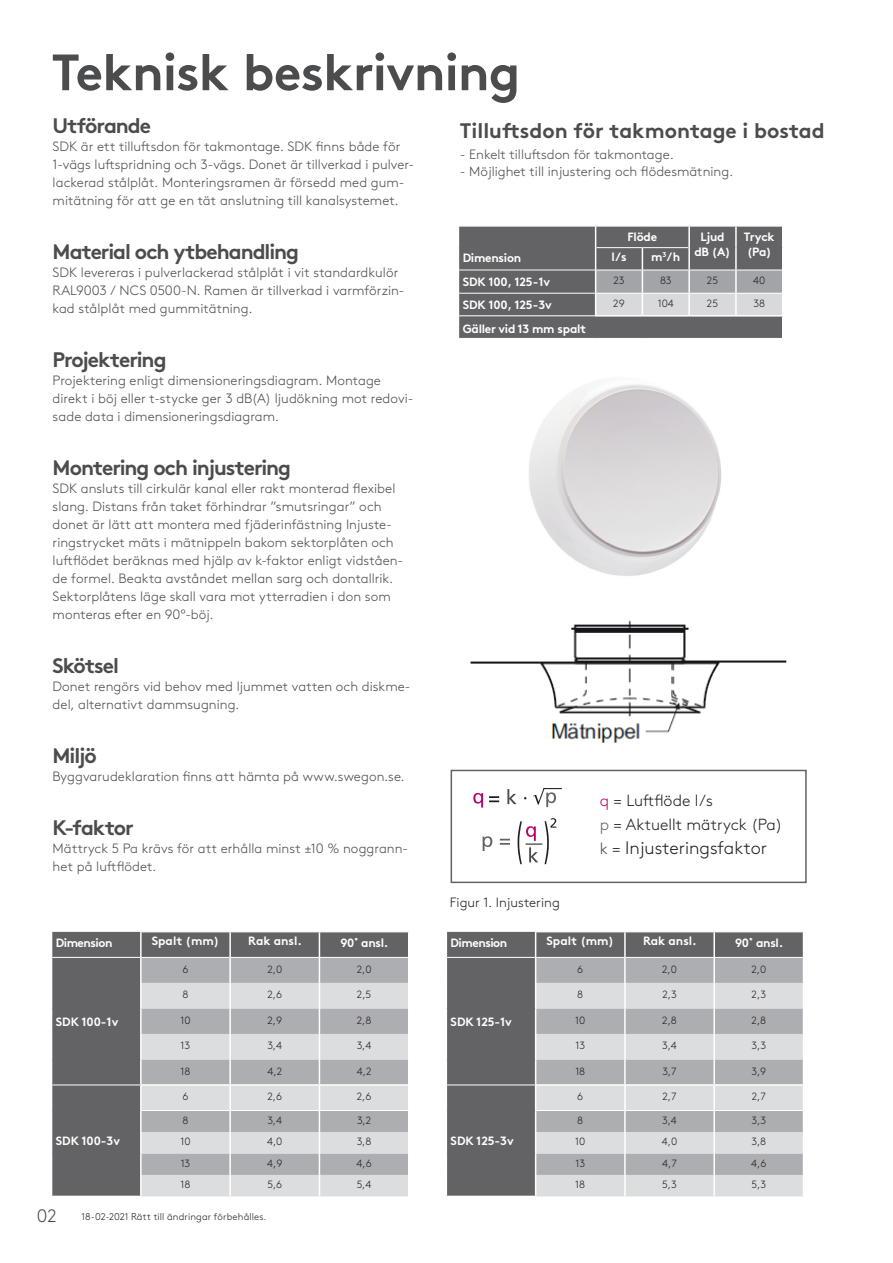
<style>
.page{position:relative;width:893px;height:1263px;background:#fff}
.page>*{position:absolute;margin:0;border:0;box-sizing:border-box;transform-origin:0 0}
.t1{font:700 51px "Swegon Brown";letter-spacing:-.015em;color:#4b4c4d}
.t2{font:700 21px "Swegon Brown";letter-spacing:-.045em;color:#4b4c4d}
.t3{font:700 21px "Swegon Brown";color:#4b4c4d}
.t4{font:300 18px "Swegon Brown";color:#231f20}
.t5{font:300 18px "Swegon Brown";color:#4b4c4d}
.t6{font:300 16.05px/24px "Swegon Brown";color:#231f20}
.t7{font:300 13.5px/18px "Swegon Brown";letter-spacing:.005em;color:#4b4c4d}
.t8{font:300 13.5px "Swegon Brown";color:#231f20}
.t9{font:700 12px/15px "Swegon Brown";letter-spacing:-.015em;color:#fff;text-align:center}
.t10{font:700 12px "Swegon Brown";letter-spacing:-.04em;color:#fff}
.t11{font:300 10.5px "Swegon Brown";color:#231f20}
.t12{font:300 9.75px "Swegon Brown";letter-spacing:.01em;color:#231f20}
.s1{color:#b4046b}
.s2{color:#636366}
.s3{font-size:16.05px;color:#4b4c4d}
.s4{font-size:16.05px}
</style>
<div class="page">
<svg style="left:51px;top:932px;width:358px;height:264px;background:#a7a8ab"></svg>
<hr style="left:52px;top:1084px;width:88px;height:1px;background:#fff">
<hr style="left:140px;top:1084px;width:90px;height:2px;background:#fff">
<hr style="left:230px;top:1084px;width:89px;height:2px;background:#fff">
<hr style="left:319px;top:1084px;width:90px;height:2px;background:#fff">
<svg style="left:446px;top:932px;width:358px;height:264px;background:#a7a8ab"></svg>
<hr style="left:447px;top:1084px;width:88px;height:1px;background:#fff">
<hr style="left:535px;top:1084px;width:90px;height:2px;background:#fff">
<hr style="left:625px;top:1084px;width:89px;height:2px;background:#fff">
<hr style="left:714px;top:1084px;width:90px;height:2px;background:#fff">
<img style="left:470px;top:620px;width:317px;height:123px">
<div style="left:451px;top:770px;width:356px;height:113px;background:#fff;border:2px solid #636366"></div>
<svg style="left:483px;top:836px;width:27px;height:15px"></svg>
<svg style="left:518px;top:818px;width:38px;height:46px"></svg>
<svg style="left:473px;top:793px;width:10px;height:14px"></svg>
<svg style="left:489px;top:788px;width:73px;height:19px"></svg>
<img style="left:529px;top:384px;width:192px;height:192px">
<svg style="left:458px;top:226px;width:325px;height:112px;background:#7f7f82"></svg>
<h1 class="t1" style="left:52px;top:31px;width:470px">Teknisk beskrivning</h1>
<h2 class="t2" style="left:53px;top:108px;width:100px">Utförande</h2>
<p class="t7" style="left:53px;top:136px;width:363px">SDK är ett tilluftsdon för takmontage. SDK finns både för 1-vägs luftspridning och 3-vägs. Donet är tillverkad i pulver&shy;lackerad stålplåt. Monteringsramen är försedd med gum&shy;mitätning för att ge en tät anslutning till kanalsystemet.</p>
<h2 class="t2" style="left:53px;top:234px;width:248px">Material och ytbehandling</h2>
<p class="t7" style="left:53px;top:262px;width:353px">SDK levereras i pulverlackerad stålplåt i vit standardkulör<br>RAL9003 / NCS 0500-N. Ramen är tillverkad i varmförzin&shy;kad stålplåt med gummitätning.</p>
<h2 class="t2" style="left:53px;top:342px;width:115px">Projektering</h2>
<p class="t7" style="left:53px;top:370px;width:362px">Projektering enligt dimensioneringsdiagram. Montage direkt i böj eller t-stycke ger 3 dB(A) ljudökning mot redovi&shy;sade data i dimensioneringsdiagram.</p>
<h2 class="t2" style="left:53px;top:450px;width:240px">Montering och injustering</h2>
<p class="t7" style="left:53px;top:478px;width:352px">SDK ansluts till cirkulär kanal eller rakt monterad flexibel slang. Distans från taket förhindrar ”smutsringar” och donet är lätt att montera med fjäderinfästning Injuste&shy;ringstrycket mäts i mätnippeln bakom sektorplåten och luftflödet beräknas med hjälp av k-faktor enligt vidståen&shy;de formel. Beakta avståndet mellan sarg och dontallrik.<br>Sektorplåtens läge skall vara mot ytterradien i don som monteras efter en 90º-böj.</p>
<h2 class="t2" style="left:53px;top:648px;width:68px">Skötsel</h2>
<p class="t7" style="left:53px;top:676px;width:359px">Donet rengörs vid behov med ljummet vatten och diskme&shy;del, alternativt dammsugning.</p>
<h2 class="t2" style="left:53px;top:738px;width:46px">Miljö</h2>
<p class="t7" style="left:53px;top:766px;width:354px">Byggvarudeklaration finns att hämta på www.swegon.se.</p>
<h2 class="t2" style="left:53px;top:810px;width:83px">K-faktor</h2>
<p class="t7" style="left:53px;top:838px;width:357px">Mättryck 5 Pa krävs för att erhålla minst ±10 % noggrann&shy;het på luftflödet.</p>
<h2 class="t3" style="left:460px;top:114px;width:366px">Tilluftsdon för takmontage i bostad</h2>
<p class="t7" style="left:460px;top:145px;width:215px">- Enkelt tilluftsdon för takmontage.</p>
<p class="t7" style="left:460px;top:161px;width:275px">- Möjlighet till injustering och flödesmätning.</p>
<p class="t9" style="left:628px;top:228px;width:31px">Flöde</p>
<p class="t9" style="left:694px;top:228px;width:38px">Ljud dB (A)</p>
<p class="t9" style="left:744px;top:228px;width:32px;text-align:left">Tryck (Pa)</p>
<p class="t9" style="left:463px;top:249px;width:60px">Dimension</p>
<p class="t9" style="left:611px;top:248px;width:16px">l/s</p>
<p class="t9" style="left:651px;top:248px;width:31px">m<sup>3</sup>/h</p>
<p class="t9" style="left:463px;top:273px;width:89px">SDK 100, 125-1v</p>
<p class="t11" style="left:613px;top:273px;width:13px">23</p>
<p class="t11" style="left:660px;top:273px;width:13px">83</p>
<p class="t11" style="left:707px;top:273px;width:13px">25</p>
<p class="t11" style="left:753px;top:273px;width:14px">40</p>
<p class="t9" style="left:463px;top:296px;width:91px">SDK 100, 125-3v</p>
<p class="t11" style="left:613px;top:296px;width:13px">29</p>
<p class="t11" style="left:658px;top:296px;width:18px">104</p>
<p class="t11" style="left:707px;top:296px;width:13px">25</p>
<p class="t11" style="left:753px;top:296px;width:13px">38</p>
<p class="t9" style="left:463px;top:320px;width:125px">Gäller vid 13 mm spalt</p>
<p class="t6" style="left:600px;top:787px;width:184px"><span class="s1">q</span> = Luftflöde l/s<br><span class="s2">p</span> = Aktuellt mätryck (Pa)</p>
<h3 class="t4" style="left:600px;top:835px;width:169px"><span class="s3">k</span> <span class="s4">=</span> Injusteringsfaktor</h3>
<p class="t8" style="left:450px;top:892px;width:112px">Figur 1. Injustering</p>
<p class="t10" style="left:56px;top:933px;width:58px">Dimension</p>
<p class="t9" style="left:152px;top:932px;width:69px">Spalt (mm)</p>
<p class="t9" style="left:248px;top:932px;width:55px">Rak ansl.</p>
<p class="t9" style="left:340px;top:934px;width:50px">90˚ ansl.</p>
<p class="t10" style="left:451px;top:933px;width:58px">Dimension</p>
<p class="t9" style="left:546px;top:932px;width:69px">Spalt (mm)</p>
<p class="t9" style="left:643px;top:932px;width:55px">Rak ansl.</p>
<p class="t9" style="left:735px;top:934px;width:50px">90˚ ansl.</p>
<p class="t9" style="left:56px;top:1013px;width:64px">SDK 100-1v</p>
<p class="t11" style="left:182px;top:961px;width:8px">6</p>
<p class="t11" style="left:267px;top:961px;width:16px">2,0</p>
<p class="t11" style="left:357px;top:961px;width:16px">2,0</p>
<p class="t11" style="left:182px;top:987px;width:7px">8</p>
<p class="t11" style="left:267px;top:987px;width:16px">2,6</p>
<p class="t11" style="left:357px;top:987px;width:16px">2,5</p>
<p class="t11" style="left:180px;top:1012px;width:12px">10</p>
<p class="t11" style="left:267px;top:1012px;width:16px">2,9</p>
<p class="t11" style="left:357px;top:1012px;width:16px">2,8</p>
<p class="t11" style="left:181px;top:1038px;width:11px">13</p>
<p class="t11" style="left:267px;top:1038px;width:16px">3,4</p>
<p class="t11" style="left:357px;top:1038px;width:16px">3,4</p>
<p class="t11" style="left:181px;top:1063px;width:11px">18</p>
<p class="t11" style="left:267px;top:1063px;width:16px">4,2</p>
<p class="t11" style="left:357px;top:1063px;width:16px">4,2</p>
<p class="t9" style="left:451px;top:1013px;width:63px">SDK 125-1v</p>
<p class="t11" style="left:577px;top:961px;width:8px">6</p>
<p class="t11" style="left:662px;top:961px;width:16px">2,0</p>
<p class="t11" style="left:751px;top:961px;width:16px">2,0</p>
<p class="t11" style="left:577px;top:987px;width:7px">8</p>
<p class="t11" style="left:662px;top:987px;width:16px">2,3</p>
<p class="t11" style="left:752px;top:987px;width:16px">2,3</p>
<p class="t11" style="left:575px;top:1012px;width:12px">10</p>
<p class="t11" style="left:662px;top:1012px;width:16px">2,8</p>
<p class="t11" style="left:752px;top:1012px;width:16px">2,8</p>
<p class="t11" style="left:575px;top:1038px;width:11px">13</p>
<p class="t11" style="left:662px;top:1038px;width:16px">3,4</p>
<p class="t11" style="left:752px;top:1038px;width:16px">3,3</p>
<p class="t11" style="left:575px;top:1063px;width:11px">18</p>
<p class="t11" style="left:662px;top:1063px;width:16px">3,7</p>
<p class="t11" style="left:752px;top:1063px;width:16px">3,9</p>
<p class="t9" style="left:56px;top:1132px;width:66px">SDK 100-3v</p>
<p class="t11" style="left:182px;top:1089px;width:8px">6</p>
<p class="t11" style="left:267px;top:1089px;width:16px">2,6</p>
<p class="t11" style="left:357px;top:1089px;width:16px">2,6</p>
<p class="t11" style="left:183px;top:1112px;width:7px">8</p>
<p class="t11" style="left:267px;top:1112px;width:16px">3,4</p>
<p class="t11" style="left:357px;top:1112px;width:16px">3,2</p>
<p class="t11" style="left:180px;top:1134px;width:12px">10</p>
<p class="t11" style="left:267px;top:1134px;width:17px">4,0</p>
<p class="t11" style="left:357px;top:1134px;width:16px">3,8</p>
<p class="t11" style="left:181px;top:1155px;width:11px">13</p>
<p class="t11" style="left:267px;top:1155px;width:17px">4,9</p>
<p class="t11" style="left:356px;top:1155px;width:17px">4,6</p>
<p class="t11" style="left:181px;top:1177px;width:11px">18</p>
<p class="t11" style="left:267px;top:1177px;width:16px">5,6</p>
<p class="t11" style="left:357px;top:1177px;width:16px">5,4</p>
<p class="t9" style="left:451px;top:1132px;width:65px">SDK 125-3v</p>
<p class="t11" style="left:577px;top:1089px;width:8px">6</p>
<p class="t11" style="left:662px;top:1089px;width:16px">2,7</p>
<p class="t11" style="left:752px;top:1089px;width:16px">2,7</p>
<p class="t11" style="left:577px;top:1112px;width:7px">8</p>
<p class="t11" style="left:662px;top:1112px;width:16px">3,4</p>
<p class="t11" style="left:752px;top:1112px;width:16px">3,3</p>
<p class="t11" style="left:575px;top:1134px;width:12px">10</p>
<p class="t11" style="left:662px;top:1134px;width:17px">4,0</p>
<p class="t11" style="left:752px;top:1134px;width:16px">3,8</p>
<p class="t11" style="left:575px;top:1155px;width:11px">13</p>
<p class="t11" style="left:662px;top:1155px;width:16px">4,7</p>
<p class="t11" style="left:751px;top:1155px;width:17px">4,6</p>
<p class="t11" style="left:575px;top:1177px;width:11px">18</p>
<p class="t11" style="left:662px;top:1177px;width:16px">5,3</p>
<p class="t11" style="left:751px;top:1177px;width:16px">5,3</p>
<h3 class="t5" style="left:37px;top:1203px;width:21px">02</h3>
<p class="t12" style="left:81px;top:1210px;width:187px">18-02-2021 Rätt till ändringar förbehålles.</p>
</div>
